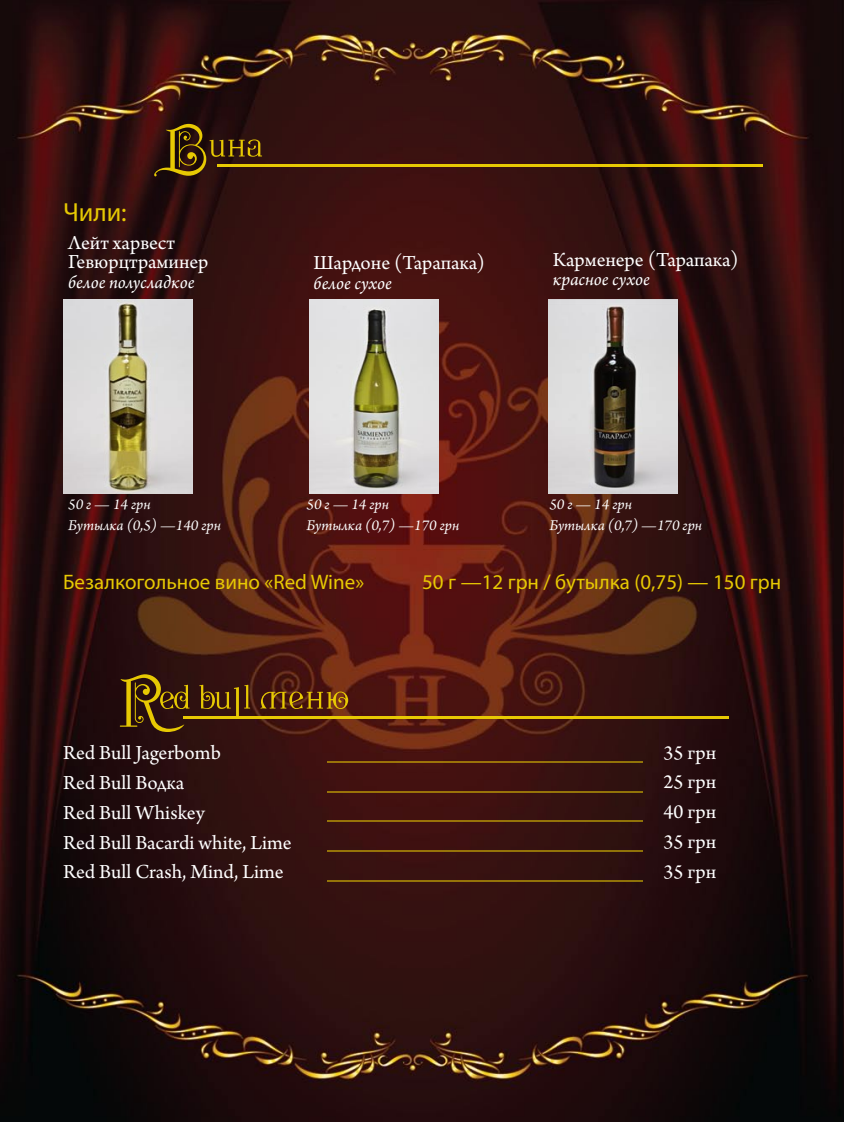
<style>
.page{position:relative;width:844px;height:1122px;background:#fff}
.page>*{position:absolute;margin:0;border:0;box-sizing:border-box;transform-origin:0 0}
.t1{font:59.5px "P22 Kilkenny Initial Cap";color:#e7c903}
.t2{font:26.25px "Myriad Pro";color:#e7c903}
.t3{font:21px/29.8px "Arno Pro";color:#fff}
.t4{font:21px "Myriad Pro";color:#e7c903}
.t5{font:italic 19.25px "Arno Pro";letter-spacing:-.005em;color:#fff}
.t6{font:italic 15.75px/21px "Arno Pro";color:#fff}
</style>
<div class="page">
<img style="left:0;top:0;width:843px;height:1121px">
<img style="left:843px;top:0;width:1px;height:1121px">
<hr style="left:217px;top:164px;width:546px;height:3px;background:#e7c903">
<img style="left:63px;top:299px;width:129px;height:194px">
<img style="left:548px;top:299px;width:129px;height:194px">
<img style="left:309px;top:299px;width:129px;height:194px">
<hr style="left:183px;top:716px;width:545px;height:2px;background:#e7c903">
<hr style="left:327px;top:761px;width:315px;height:1px;background:#e7c903">
<hr style="left:327px;top:790px;width:315px;height:1px;background:#e7c903">
<hr style="left:327px;top:820px;width:315px;height:1px;background:#e7c903">
<hr style="left:327px;top:850px;width:315px;height:1px;background:#e7c903">
<hr style="left:327px;top:880px;width:315px;height:1px;background:#e7c903">
<p class="t2" style="left:63px;top:196px;width:65px">Чили:</p>
<h1 class="t1" style="left:154px;top:112px;width:111px">Вина</h1>
<p class="t3" style="left:68px;top:234px;width:142px;line-height:19.2px">Лейт харвест<br>Гевюрцтраминер</p>
<p class="t5" style="left:68px;top:270px;width:128px">белое полусладкое</p>
<p class="t3" style="left:313px;top:249px;width:173px">Шардоне (Тарапака)</p>
<p class="t5" style="left:313px;top:271px;width:80px">белое сухое</p>
<p class="t3" style="left:552px;top:246px;width:187px">Карменере (Тарапака)</p>
<p class="t5" style="left:552px;top:268px;width:98px">красное сухое</p>
<p class="t6" style="left:68px;top:494px;width:154px">50 г — 14 грн<br>Бутылка (0,5) —140 грн</p>
<p class="t6" style="left:306px;top:494px;width:154px">50 г — 14 грн<br>Бутылка (0,7) —170 грн</p>
<p class="t6" style="left:549px;top:494px;width:154px">50 г — 14 грн<br>Бутылка (0,7) —170 грн</p>
<p class="t4" style="left:63px;top:569px;width:302px">Безалкогольное вино «Red Wine»</p>
<p class="t4" style="left:422px;top:569px;width:360px">50 г —12 грн / бутылка (0,75) — 150 грн</p>
<h1 class="t1" style="left:120px;top:664px;width:231px">Red bull меню</h1>
<p class="t3" style="left:63px;top:738px;width:230px">Red Bull Jagerbomb<br>Red Bull Водка<br>Red Bull Whiskey<br>Red Bull Bacardi white, Lime<br>Red Bull Crash, Mind, Lime</p>
<p class="t3" style="left:663px;top:738px;width:54px;text-align:justify">35 грн 25 грн 40 грн 35 грн 35 грн</p>
</div>
